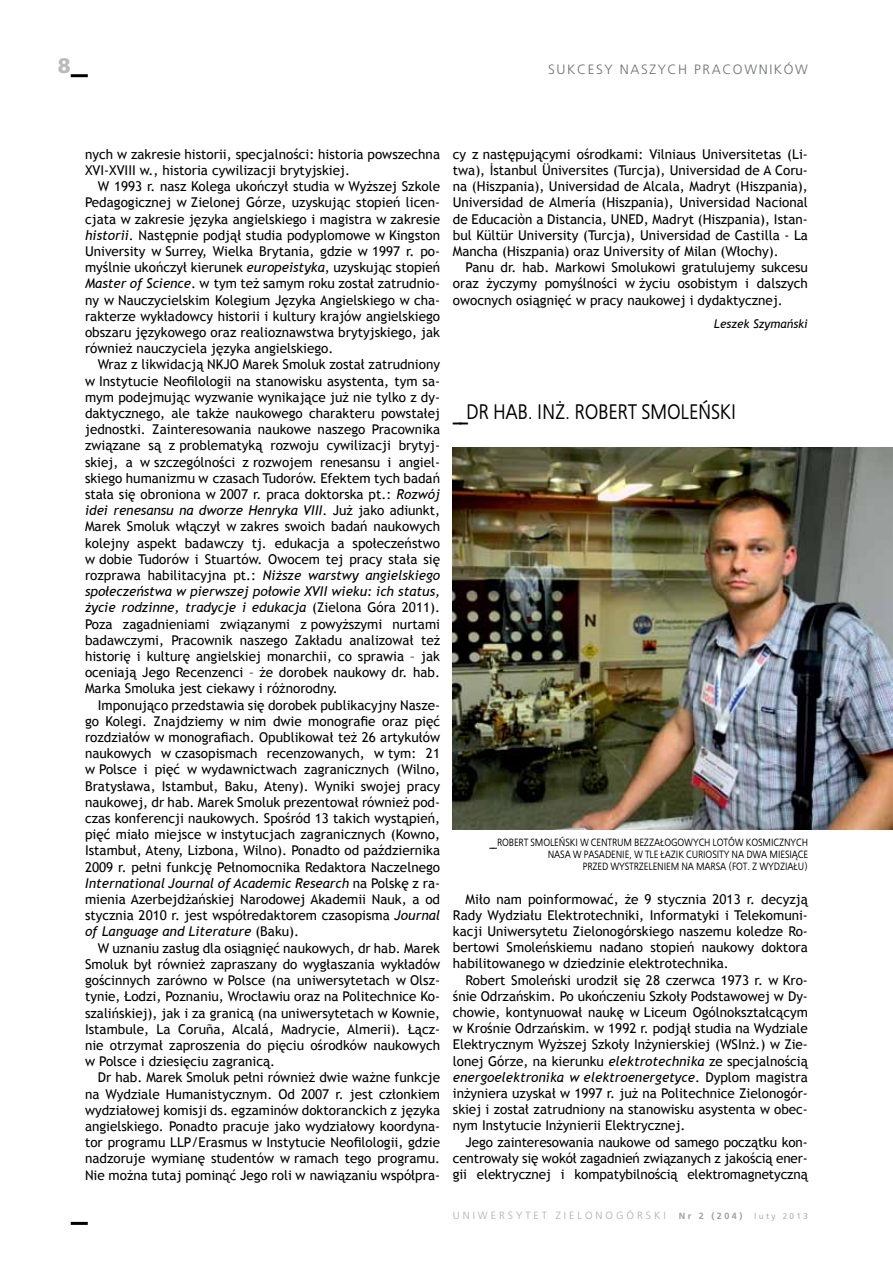
<style>
.page{position:relative;width:893px;height:1263px;background:#fff}
.page>*{position:absolute;margin:0;border:0;box-sizing:border-box;transform-origin:0 0}
.t1{font:21px "EFN Bureau OT";color:#000}
.t2{font:900 21px "Frutiger LT Pro";color:#b8babc}
.t3{font:13.5px/16.2px "Trebuchet MS";color:#000;text-align:justify}
.t4{font:300 13.5px "Frutiger LT Pro";letter-spacing:.12em;color:#6d6e71}
.t5{font:italic 12px "Trebuchet MS";color:#000}
.t6{font:10.5px "EFN Bureau OT";color:#000}
.t7{font:300 10.5px "Frutiger LT Pro";letter-spacing:.28em;color:#acaeb1}
.t8{font:8.25px "Frutiger LT Pro";letter-spacing:.28em;color:#aeb0b2}
.s1{font-style:italic}
.s2{font-weight:700}
.s3{font-weight:700;font-size:9px;color:#9d9fa2}
</style>
<div class="page">
<hr style="left:71px;top:74px;width:17px;height:3px;background:#000">
<hr style="left:71px;top:1222px;width:17px;height:3px;background:#000">
<img style="left:453px;top:447px;width:440px;height:382px">
<h1 class="t2" style="left:58px;top:53px;width:14px">8</h1>
<p class="t4" style="left:548px;top:61px;width:10px">SUK</p>
<p class="t4" style="left:577px;top:61px;width:20px">CESY</p>
<p class="t4" style="left:620px;top:61px;width:31px">NASZY</p>
<p class="t4" style="left:668px;top:61px;width:77px">CH PRACOWNIKÓW</p>
<p class="t3" style="left:85px;top:146px;width:357px">nych w zakresie historii, specjalności: historia powszechna<br>XVI-XVIII w., historia cywilizacji brytyjskiej.</p>
<p class="t3" style="left:85px;top:178px;width:357px;text-indent:13px">W 1993 r. nasz Kolega ukończył studia w Wyższej Szkole Pedagogicznej w Zielonej Górze, uzyskując stopień licen&shy;cjata w zakresie języka angielskiego i magistra w zakresie <span class="s1">historii</span>. Następnie podjął studia podyplomowe w Kingston University w Surrey, Wielka Brytania, gdzie w 1997 r. po&shy;myślnie ukończył kierunek <span class="s1">europeistyka</span>, uzyskując stopień <span class="s1">Master of Science</span>. w tym też samym roku został zatrudnio&shy;ny w Nauczycielskim Kolegium Języka Angielskiego w cha&shy;rakterze wykładowcy historii i kultury krajów angielskiego obszaru językowego oraz realioznawstwa brytyjskiego, jak również nauczyciela języka angielskiego.</p>
<p class="t3" style="left:85px;top:357px;width:357px;text-indent:13px">Wraz z likwidacją NKJO Marek Smoluk został zatrudniony w Instytucie Neofilologii na stanowisku asystenta, tym sa&shy;mym podejmując wyzwanie wynikające już nie tylko z dy&shy;daktycznego, ale także naukowego charakteru powstałej jednostki. Zainteresowania naukowe naszego Pracownika związane są z problematyką rozwoju cywilizacji brytyj&shy;skiej, a w szczególności z rozwojem renesansu i angiel&shy;skiego humanizmu w czasach Tudorów. Efektem tych badań stała się obroniona w 2007 r. praca doktorska pt.: <span class="s1">Rozwój idei renesansu na dworze Henryka VIII</span>. Już jako adiunkt, Marek Smoluk włączył w zakres swoich badań naukowych kolejny aspekt badawczy tj. edukacja a społeczeństwo w dobie Tudorów i Stuartów. Owocem tej pracy stała się rozprawa habilitacyjna pt.: <span class="s1">Niższe warstwy angielskiego społeczeństwa w pierwszej połowie XVII wieku: ich status, życie rodzinne, tradycje i edukacja</span> (Zielona Góra 2011).<br>Poza zagadnieniami związanymi z powyższymi nurtami badawczymi, Pracownik naszego Zakładu analizował też historię i kulturę angielskiej monarchii, co sprawia – jak oceniają Jego Recenzenci – że dorobek naukowy dr. hab.<br>Marka Smoluka jest ciekawy i różnorodny.</p>
<p class="t3" style="left:85px;top:697px;width:357px;text-indent:13px">Imponująco przedstawia się dorobek publikacyjny Nasze&shy;go Kolegi. Znajdziemy w nim dwie monografie oraz pięć rozdziałów w monografiach. Opublikował też 26 artykułów naukowych w czasopismach recenzowanych, w tym: 21 w Polsce i pięć w wydawnictwach zagranicznych (Wilno, Bratysława, Istambuł, Baku, Ateny). Wyniki swojej pracy naukowej, dr hab. Marek Smoluk prezentował również pod&shy;czas konferencji naukowych. Spośród 13 takich wystąpień, pięć miało miejsce w instytucjach zagranicznych (Kowno, Istambuł, Ateny, Lizbona, Wilno). Ponadto od października 2009 r. pełni funkcję Pełnomocnika Redaktora Naczelnego <span class="s1">International Journal of Academic Research</span> na Polskę z ra&shy;mienia Azerbejdżańskiej Narodowej Akademii Nauk, a od stycznia 2010 r. jest współredaktorem czasopisma <span class="s1">Journal of Language and Literature</span> (Baku).</p>
<p class="t3" style="left:85px;top:940px;width:357px;text-indent:13px">W uznaniu zasług dla osiągnięć naukowych, dr hab. Marek Smoluk był również zapraszany do wygłaszania wykładów gościnnych zarówno w Polsce (na uniwersytetach w Olsz&shy;tynie, Łodzi, Poznaniu, Wrocławiu oraz na Politechnice Ko&shy;szalińskiej), jak i za granicą (na uniwersytetach w Kownie, Istambule, La Coruña, Alcalá, Madrycie, Almerii). Łącz&shy;nie otrzymał zaproszenia do pięciu ośrodków naukowych w Polsce i dziesięciu zagranicą.</p>
<p class="t3" style="left:85px;top:1069px;width:357px;text-indent:13px">Dr hab. Marek Smoluk pełni również dwie ważne funkcje na Wydziale Humanistycznym. Od 2007 r. jest członkiem wydziałowej komisji ds. egzaminów doktoranckich z języka angielskiego. Ponadto pracuje jako wydziałowy koordyna&shy;tor programu LLP/Erasmus w Instytucie Neofilologii, gdzie nadzoruje wymianę studentów w ramach tego programu.<br>Nie można tutaj pominąć Jego roli w nawiązaniu współpra-</p>
<p class="t3" style="left:453px;top:146px;width:357px">cy z następującymi ośrodkami: Vilniaus Universitetas (Li&shy;twa), İstanbul Üniversites (Turcja), Universidad de A Coru&shy;na (Hiszpania), Universidad de Alcala, Madryt (Hiszpania), Universidad de Almería (Hiszpania), Universidad Nacional de Educaciòn a Distancia, UNED, Madryt (Hiszpania), Istan&shy;bul Kültür University (Turcja), Universidad de Castilla - La Mancha (Hiszpania) oraz University of Milan (Włochy).</p>
<p class="t3" style="left:453px;top:259px;width:357px;text-indent:13px">Panu dr. hab. Markowi Smolukowi gratulujemy sukcesu oraz życzymy pomyślności w życiu osobistym i dalszych owocnych osiągnięć w pracy naukowej i dydaktycznej.</p>
<p class="t5" style="left:714px;top:316px;width:95px">Leszek Szymański</p>
<h1 class="t1" style="left:453px;top:400px;width:285px"><span class="s2">__</span>DR HAB. INŻ. ROBERT SMOLEŃSKI</h1>
<p class="t6" style="left:489px;top:836px;width:19px"><span class="s2">__</span> ROBERT</p>
<p class="t6" style="left:530px;top:836px;width:11px">SMOLEŃSKI</p>
<p class="t6" style="left:580px;top:836px;width:23px">W CENTR</p>
<p class="t6" style="left:617px;top:836px;width:141px">UM BEZZAŁOGOWYCH LOTÓW KOSMIC</p>
<p class="t6" style="left:779px;top:836px;width:24px">ZNYCH</p>
<p class="t6" style="left:548px;top:848px;width:47px">NASA W PASADENIE</p>
<p class="t6" style="left:629px;top:848px;width:74px">, W TLE ŁAZIK CURIOSIT</p>
<p class="t6" style="left:724px;top:848px;width:51px">Y NA DWAMIESI</p>
<p class="t6" style="left:792px;top:848px;width:12px">ĄCE</p>
<p class="t6" style="left:583px;top:860px;width:68px">PRZED WYSTRZELENIEM</p>
<p class="t6" style="left:681px;top:860px;width:30px">NA MARSA</p>
<p class="t6" style="left:728px;top:860px;width:81px">(FOT. Z WYDZIAŁU)</p>
<p class="t3" style="left:453px;top:891px;width:357px;text-indent:13px">Miło nam poinformować, że 9 stycznia 2013 r. decyzją Rady Wydziału Elektrotechniki, Informatyki i Telekomuni&shy;kacji Uniwersytetu Zielonogórskiego naszemu koledze Ro&shy;bertowi Smoleńskiemu nadano stopień naukowy doktora habilitowanego w dziedzinie elektrotechnika.</p>
<p class="t3" style="left:453px;top:972px;width:357px;text-indent:13px">Robert Smoleński urodził się 28 czerwca 1973 r. w Kro&shy;śnie Odrzańskim. Po ukończeniu Szkoły Podstawowej w Dy&shy;chowie, kontynuował naukę w Liceum Ogólnokształcącym w Krośnie Odrzańskim. w 1992 r. podjął studia na Wydziale Elektrycznym Wyższej Szkoły Inżynierskiej (WSInż.) w Zie&shy;lonej Górze, na kierunku <span class="s1">elektrotechnika</span> ze specjalnością <span class="s1">energoelektronika w elektroenergetyce</span>. Dyplom magistra inżyniera uzyskał w 1997 r. już na Politechnice Zielonogór&shy;skiej i został zatrudniony na stanowisku asystenta w obec&shy;nym Instytucie Inżynierii Elektrycznej.</p>
<p class="t3" style="left:453px;top:1134px;width:356px;text-indent:13px">Jego zainteresowania naukowe od samego początku kon&shy;centrowały się wokół zagadnień związanych z jakością ener&shy;gii elektrycznej i kompatybilnością elektromagnetyczną</p>
<p class="t7" style="left:453px;top:1209px;width:291px">UNIWERSYTET ZIELONOGÓRSKI <span class="s3">Nr 2 (204)</span></p>
<p class="t8" style="left:754px;top:1211px;width:55px">luty 2013</p>
</div>
